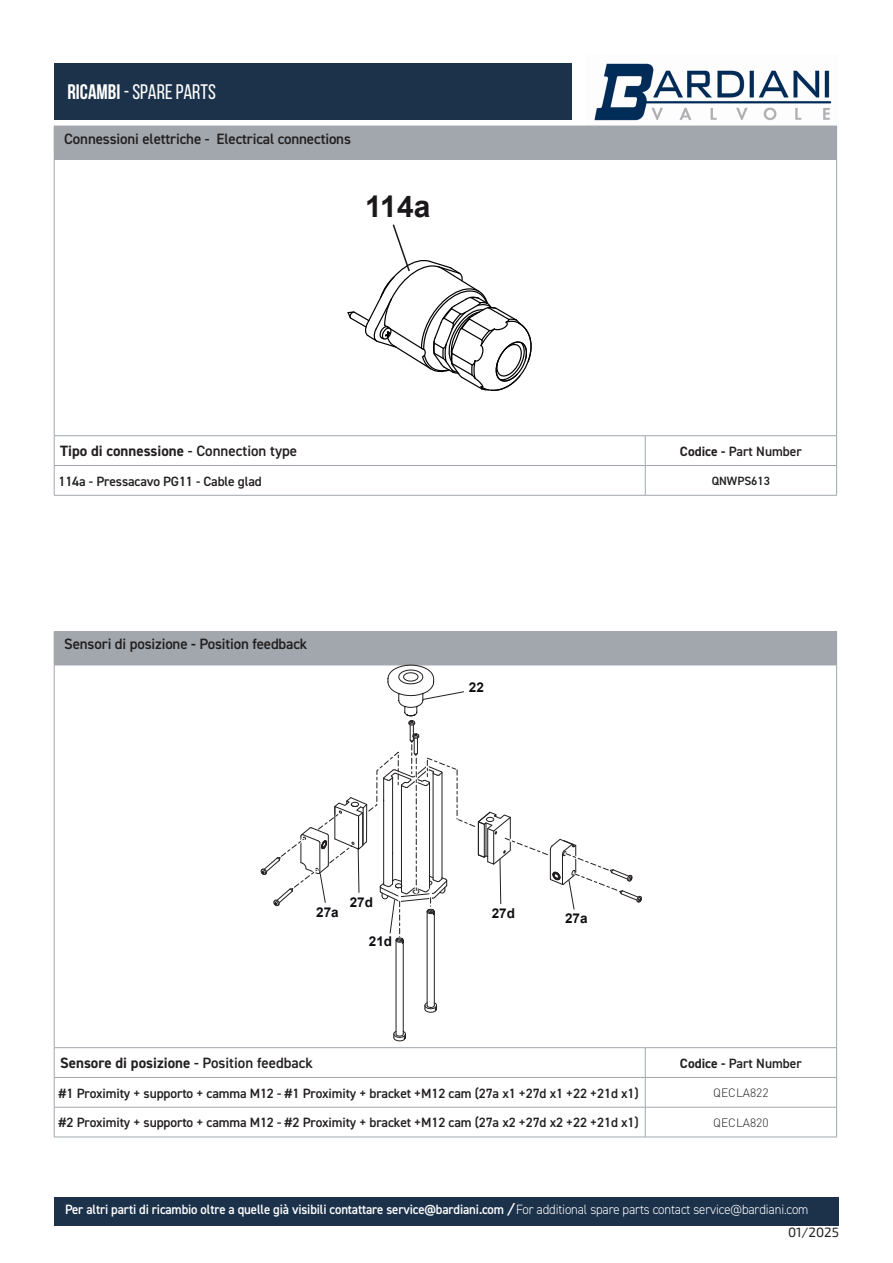
<style>
.page{position:relative;width:893px;height:1263px;background:#fff}
.page>*{position:absolute;margin:0;border:0;box-sizing:border-box;transform-origin:0 0}
.t1{font:700 30px "Arial";color:#1b171b}
.t2{font:21px "Bebas Neue";color:#fff}
.t3{font:600 15px "DIN2014";letter-spacing:-.01em;color:#231f20}
.t4{font:700 15px "DIN2014";color:#231f20}
.t5{font:600 13.5px "DIN2014";letter-spacing:-.01em;color:#231f20}
.t6{font:600 13.5px "DIN2014";letter-spacing:-.01em;color:#fff;scale:.95 1}
.t7{font:700 13.5px "Arial";color:#0f0c12}
.t8{font:13.5px "Exo Soft";color:#231f20}
.TESTO_NORMALE_08{font:300 12px "DIN";color:#231f20}
.t9{font:600 12px "DIN2014";color:#231f20}
.s1{font-weight:700}
.s2{font-weight:600}
.s3{font-weight:700;font-style:italic}
.s4{font-weight:300}
</style>
<div class="page">
<img style="left:587px;top:63px;width:251px;height:67px">
<div style="left:55px;top:64px;width:517px;height:56px;background:#1c324b"></div>
<div style="left:54px;top:1197px;width:785px;height:29px;background:#1c324b"></div>
<div style="left:54px;top:126px;width:783px;height:33px;background:#a1a7ac"></div>
<hr style="left:645px;top:495px;width:192px;height:1px;background:#a1a7ac">
<hr style="left:54px;top:495px;width:591px;height:1px;background:#a1a7ac">
<hr style="left:54px;top:159px;width:591px;height:1px;background:#a1a7ac">
<hr style="left:54px;top:159px;width:1px;height:277px;background:#a1a7ac">
<hr style="left:645px;top:159px;width:192px;height:1px;background:#a1a7ac">
<hr style="left:836px;top:159px;width:1px;height:277px;background:#a1a7ac">
<hr style="left:54px;top:435px;width:591px;height:1px;background:#a1a7ac">
<svg style="left:54px;top:436px;width:1px;height:59px"></svg>
<hr style="left:645px;top:435px;width:192px;height:1px;background:#a1a7ac">
<svg style="left:645px;top:436px;width:1px;height:59px"></svg>
<svg style="left:836px;top:436px;width:1px;height:59px"></svg>
<hr style="left:645px;top:465px;width:192px;height:1px;background:#a1a7ac">
<hr style="left:54px;top:465px;width:591px;height:1px;background:#a1a7ac">
<div style="left:54px;top:632px;width:783px;height:33px;background:#a1a7ac"></div>
<hr style="left:54px;top:631px;width:591px;height:1px;background:#a1a7ac">
<hr style="left:645px;top:631px;width:192px;height:1px;background:#a1a7ac">
<hr style="left:54px;top:665px;width:591px;height:1px;background:#a1a7ac">
<hr style="left:54px;top:665px;width:1px;height:382px;background:#a1a7ac">
<hr style="left:645px;top:665px;width:192px;height:1px;background:#a1a7ac">
<hr style="left:836px;top:665px;width:1px;height:382px;background:#a1a7ac">
<hr style="left:54px;top:1047px;width:591px;height:1px;background:#a1a7ac">
<svg style="left:54px;top:1048px;width:1px;height:29px"></svg>
<hr style="left:645px;top:1047px;width:192px;height:1px;background:#a1a7ac">
<svg style="left:645px;top:1048px;width:1px;height:29px"></svg>
<svg style="left:836px;top:1048px;width:1px;height:29px"></svg>
<hr style="left:54px;top:1077px;width:591px;height:1px;background:#a1a7ac">
<hr style="left:54px;top:1077px;width:1px;height:30px;background:#a1a7ac">
<hr style="left:645px;top:1077px;width:192px;height:1px;background:#a1a7ac">
<hr style="left:645px;top:1077px;width:1px;height:30px;background:#a1a7ac">
<hr style="left:836px;top:1077px;width:1px;height:30px;background:#a1a7ac">
<hr style="left:54px;top:1107px;width:591px;height:1px;background:#a1a7ac">
<hr style="left:54px;top:1107px;width:1px;height:30px;background:#a1a7ac">
<hr style="left:645px;top:1107px;width:192px;height:1px;background:#a1a7ac">
<hr style="left:645px;top:1107px;width:1px;height:30px;background:#a1a7ac">
<hr style="left:836px;top:1107px;width:1px;height:30px;background:#a1a7ac">
<hr style="left:54px;top:1137px;width:591px;height:1px;background:#a1a7ac">
<hr style="left:645px;top:1137px;width:192px;height:1px;background:#a1a7ac">
<hr style="left:434px;top:911px;width:1px;height:94px;background:#231f20">
<hr style="left:427px;top:911px;width:1px;height:94px;background:#231f20">
<svg style="left:424px;top:1002px;width:13px;height:11px"></svg>
<hr style="left:403px;top:940px;width:1px;height:94px;background:#231f20">
<hr style="left:396px;top:940px;width:1px;height:94px;background:#231f20">
<svg style="left:393px;top:1030px;width:13px;height:11px"></svg>
<svg style="left:260px;top:664px;width:382px;height:280px"></svg>
<svg style="left:347px;top:224px;width:185px;height:167px"></svg>
<p class="t2" style="left:67px;top:80px;width:150px"><span class="s1">RICAMBI</span> - SPARE PARTS</p>
<p class="t3" style="left:64px;top:129px;width:288px">Connessioni elettriche - Electrical connections</p>
<p class="t1" style="left:365px;top:185px;width:67px">114a</p>
<p class="t4" style="left:60px;top:441px;width:239px">Tipo di connessione <span class="s2">- Connection type</span></p>
<p class="t5" style="left:680px;top:442px;width:123px"><span class="s1">Codice -</span> Part Number</p>
<p class="t5" style="left:59px;top:472px;width:205px">114a - Pressacavo PG11 - Cable glad</p>
<p class="t9" style="left:712px;top:473px;width:60px">QNWPS613</p>
<p class="t3" style="left:64px;top:634px;width:244px">Sensori di posizione <span class="s1">-</span> Position feedback</p>
<p class="t7" style="left:469px;top:677px;width:17px">22</p>
<p class="t7" style="left:316px;top:902px;width:24px">27a</p>
<p class="t7" style="left:350px;top:892px;width:25px">27d</p>
<p class="t7" style="left:369px;top:931px;width:25px">21d</p>
<p class="t7" style="left:492px;top:904px;width:25px">27d</p>
<p class="t7" style="left:565px;top:909px;width:24px">27a</p>
<p class="t4" style="left:60px;top:1053px;width:254px">Sensore di posizione <span class="s2">- Position feedback</span></p>
<p class="t5" style="left:680px;top:1054px;width:123px"><span class="s1">Codice -</span> Part Number</p>
<p class="t5" style="left:59px;top:1084px;width:582px">#1 Proximity + supporto + camma M12 - #1 Proximity + bracket +M12 cam (27a x1 +27d x1 +22 +21d x1)</p>
<p class="TESTO_NORMALE_08" style="left:713px;top:1085px;width:57px">QECLA822</p>
<p class="t5" style="left:59px;top:1114px;width:582px">#2 Proximity + supporto + camma M12 - #2 Proximity + bracket +M12 cam (27a x2 +27d x2 +22 +21d x1)</p>
<p class="TESTO_NORMALE_08" style="left:713px;top:1115px;width:57px">QECLA820</p>
<p class="t6" style="left:65px;top:1200px;width:784px">Per altri parti di ricambio oltre a quelle già visibili contattare service@bardiani.com <span class="s3">/</span> <span class="s4">For additional spare parts contact service@bardiani.com</span></p>
<p class="t8" style="left:788px;top:1225px;width:52px">01/2025</p>
</div>
